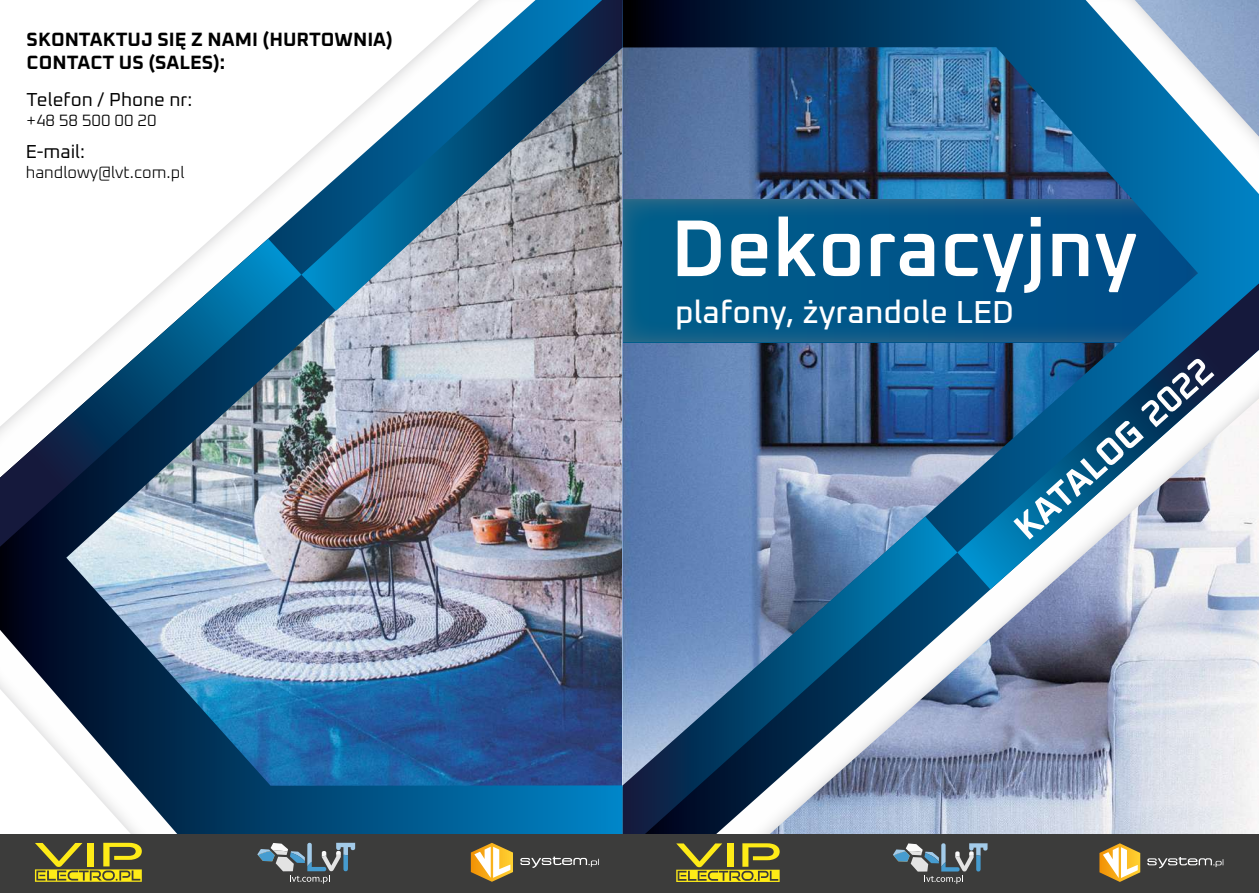
<style>
.page{position:relative;width:1259px;height:893px;background:#fff}
.page>*{position:absolute;margin:0;border:0;box-sizing:border-box;transform-origin:0 0}
.t1{font:200 80.4px "Oxanium";color:#fff}
.t2{font:200 35.55px "Oxanium";color:#fefefe}
.t3{font:200 31.95px "Oxanium";color:#fff}
.t4{font:200 19.35px/23.2px "Oxanium";color:#000}
.t5{font:200 18.9px "Oxanium";color:#000}
.t6{font:200 16.5px "Oxanium";color:#000}
</style>
<div class="page">
<img style="left:622px;top:0;width:637px;height:835px">
<svg style="left:622px;top:516px;width:335px;height:319px;background:#577ba0"></svg>
<svg style="left:957px;top:283px;width:302px;height:306px"></svg>
<img style="left:0;top:159px;width:622px;height:676px">
<svg style="left:301px;top:0;width:322px;height:311px"></svg>
<svg style="left:0;top:239px;width:301px;height:308px"></svg>
<div style="left:0;top:835px;width:1259px;height:58px;background:#3c3c3b"></div>
<svg style="left:893px;top:843px;width:94px;height:41px"></svg>
<svg style="left:1147px;top:857px;width:76px;height:11px"></svg>
<svg style="left:1099px;top:843px;width:41px;height:39px"></svg>
<svg style="left:676px;top:843px;width:103px;height:39px"></svg>
<svg style="left:257px;top:843px;width:98px;height:41px"></svg>
<svg style="left:520px;top:857px;width:79px;height:11px"></svg>
<svg style="left:471px;top:843px;width:42px;height:39px"></svg>
<svg style="left:35px;top:843px;width:107px;height:39px"></svg>
<p class="t4" style="left:27px;top:27px;width:368px">SKONTAKTUJ SIĘ Z NAMI (HURTOWNIA)<br>CONTACT US (SALES):</p>
<p class="t5" style="left:27px;top:88px;width:167px">Telefon / Phone nr:</p>
<p class="t6" style="left:27px;top:110px;width:131px">+48 58 500 00 20</p>
<p class="t5" style="left:26px;top:140px;width:61px">E-mail:</p>
<p class="t6" style="left:26px;top:162px;width:160px">handlowy@lvt.com.pl</p>
<h1 class="t1" style="left:671px;top:199px;width:468px">Dekoracyjny</h1>
<h3 class="t3" style="left:675px;top:292px;width:340px">plafony, żyrandole LED</h3>
<h2 class="t2" style="left:1005px;top:516px;width:254px;rotate:-42deg">KATALOG 2022</h2>
</div>
